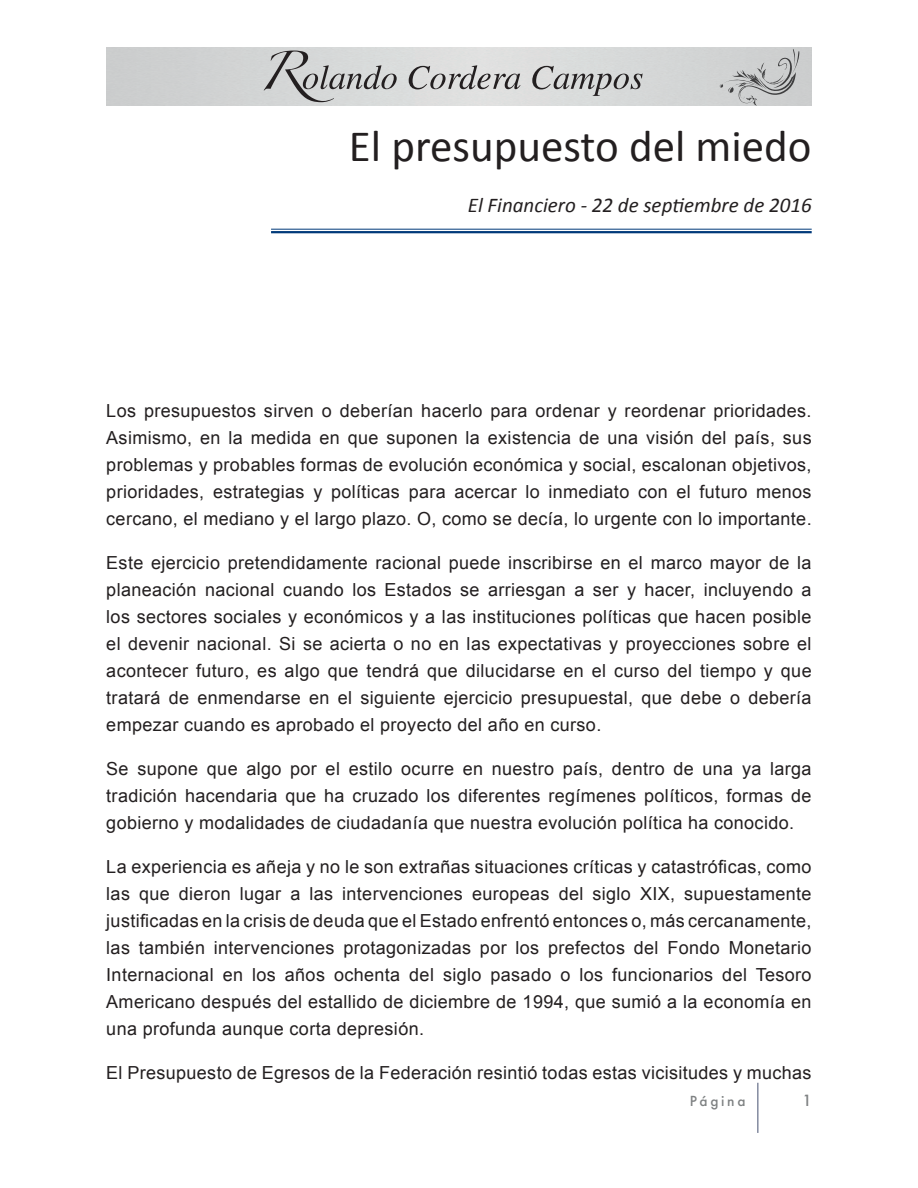
<style>
.page{position:relative;width:918px;height:1188px;background:#fff}
.page>*{position:absolute;margin:0;border:0;box-sizing:border-box;transform-origin:0 0}
.t1{font:45px "Calibri";color:#231f20}
.t2{font:italic 21px "Calibri";color:#231f20}
.t3{font:18px/27px "Arial";letter-spacing:.02em;color:#231f20;text-align:justify}
.t4{font:500 15px "Futura";color:#7e8182}
.t5{font:500 13.5px "Futura";letter-spacing:.2em;color:#7e8182}
</style>
<div class="page">
<svg style="left:264px;top:51px;width:133px;height:51px;background:#bbbcbc"></svg>
<svg style="left:409px;top:65px;width:112px;height:24px;background:#b4b3b3"></svg>
<svg style="left:532px;top:66px;width:111px;height:30px;background:#b7b7b7"></svg>
<svg style="left:719px;top:49px;width:80px;height:57px;background:#bfc0c1"></svg>
<hr style="left:757px;top:1083px;width:2px;height:50px;background:#848ba0">
<hr style="left:271px;top:229px;width:541px;height:1px;background:#013a7a">
<hr style="left:271px;top:231px;width:541px;height:2px;background:#013a7a">
<p class="t1" style="left:349px;top:118px;width:464px">El presupuesto del miedo</p>
<p class="t2" style="left:468px;top:190px;width:345px">El Financiero - 22 de septiembre de 2016</p>
<p class="t3" style="left:106px;top:397px;width:707px">Los presupuestos sirven o deberían hacerlo para ordenar y reordenar prioridades.<br>Asimismo, en la medida en que suponen la existencia de una visión del país, sus problemas y probables formas de evolución económica y social, escalonan objetivos, prioridades, estrategias y políticas para acercar lo inmediato con el futuro menos cercano, el mediano y el largo plazo. O, como se decía, lo urgente con lo importante.</p>
<p class="t3" style="left:106px;top:549px;width:707px">Este ejercicio pretendidamente racional puede inscribirse en el marco mayor de la planeación nacional cuando los Estados se arriesgan a ser y hacer, incluyendo a los sectores sociales y económicos y a las instituciones políticas que hacen posible el devenir nacional. Si se acierta o no en las expectativas y proyecciones sobre el acontecer futuro, es algo que tendrá que dilucidarse en el curso del tiempo y que tratará de enmendarse en el siguiente ejercicio presupuestal, que debe o debería empezar cuando es aprobado el proyecto del año en curso.</p>
<p class="t3" style="left:106px;top:755px;width:707px">Se supone que algo por el estilo ocurre en nuestro país, dentro de una ya larga tradición hacendaria que ha cruzado los diferentes regímenes políticos, formas de gobierno y modalidades de ciudadanía que nuestra evolución política ha conocido.</p>
<p class="t3" style="left:106px;top:853px;width:707px">La experiencia es añeja y no le son extrañas situaciones críticas y catastróficas, como las que dieron lugar a las intervenciones europeas del siglo XIX, supuestamente justificadas en la crisis de deuda que el Estado enfrentó entonces o, más cercanamente, las también intervenciones protagonizadas por los prefectos del Fondo Monetario Internacional en los años ochenta del siglo pasado o los funcionarios del Tesoro Americano después del estallido de diciembre de 1994, que sumió a la economía en una profunda aunque corta depresión.</p>
<p class="t3" style="left:106px;top:1059px;width:707px">El Presupuesto de Egresos de la Federación resintió todas estas vicisitudes y muchas</p>
<p class="t5" style="left:690px;top:1092px;width:57px">Página</p>
<p class="t4" style="left:802px;top:1091px;width:11px">1</p>
</div>
